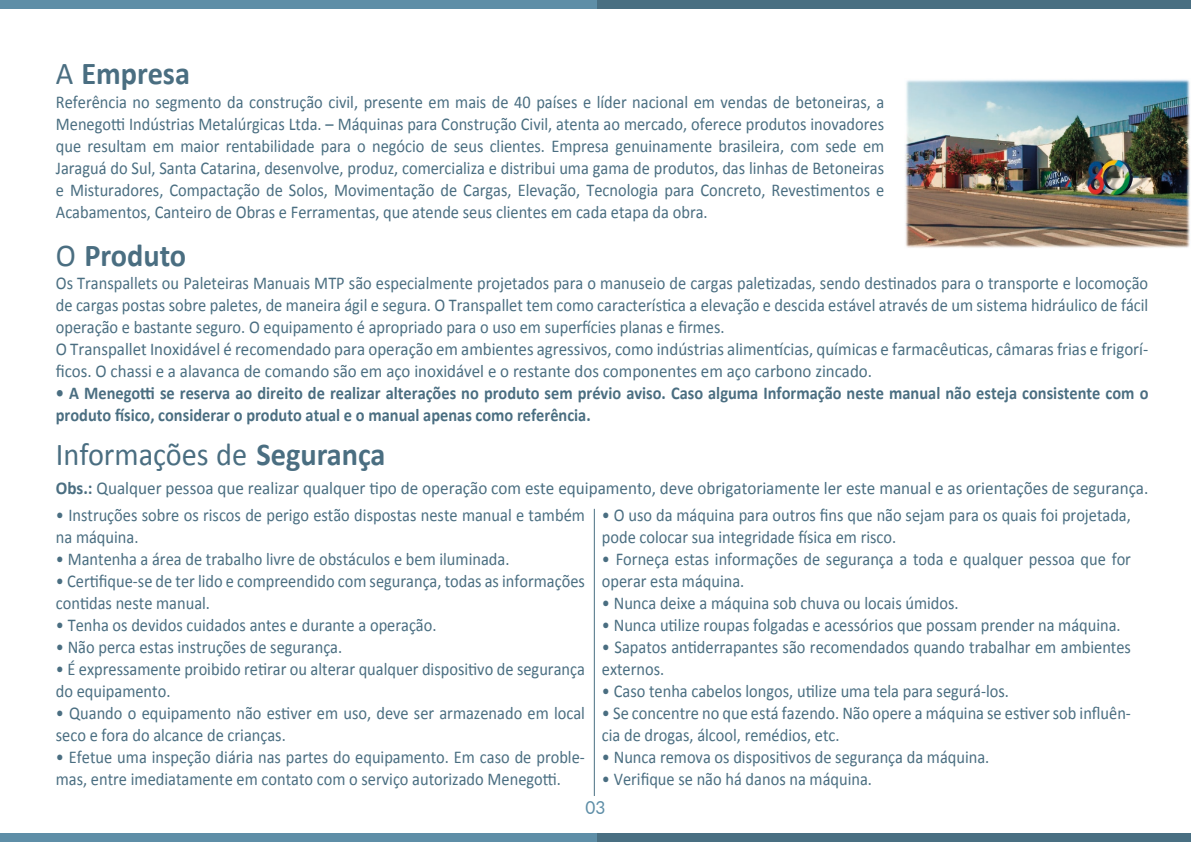
<style>
.page{position:relative;width:1191px;height:842px;background:#fff}
.page>*{position:absolute;margin:0;border:0;box-sizing:border-box;transform-origin:0 0}
.t1{font:32px "Calibri";color:#4a6e81;scale:.95 1}
.t2{font:700 32px "Calibri";color:#4a6e81;scale:.95 1}
.t3{font:18px/22px "Calibri";color:#4a6e81;scale:.91 1}
.t4{font:700 18px/22px "Calibri";color:#4a6e81;scale:.91 1}
.t5{font:18px "Calibri";color:#4a6e81;scale:.95 1}
.t6{font:18px "Lato";color:#5e8ea7;scale:.95 1}
.s1{font-weight:400}
.s2{font-weight:700}
</style>
<div class="page">
<div style="left:594px;top:0;width:597px;height:8px;background:#496f82"></div>
<div style="left:0;top:0;width:596px;height:8px;background:#5e8ea7"></div>
<div style="left:594px;top:834px;width:597px;height:8px;background:#496f82"></div>
<div style="left:0;top:834px;width:596px;height:8px;background:#5e8ea7"></div>
<hr style="left:594px;top:509px;width:1px;height:287px;background:#496f82">
<img style="left:905px;top:79px;width:285px;height:169px">
<h1 class="t2" style="left:56px;top:53px;width:143px"><span class="s1">A</span> Empresa</h1>
<p class="t3" style="left:56px;top:91px;width:912px;text-align:justify">Referência no segmento da construção civil, presente em mais de 40 países e líder nacional em vendas de betoneiras, a Menegotti Indústrias Metalúrgicas Ltda. – Máquinas para Construção Civil, atenta ao mercado, oferece produtos inovadores que resultam em maior rentabilidade para o negócio de seus clientes. Empresa genuinamente brasileira, com sede em Jaraguá do Sul, Santa Catarina, desenvolve, produz, comercializa e distribui uma gama de produtos, das linhas de Betoneiras e Misturadores, Compactação de Solos, Movimentação de Cargas, Elevação, Tecnologia para Concreto, Revestimentos e Acabamentos, Canteiro de Obras e Ferramentas, que atende seus clientes em cada etapa da obra.</p>
<h1 class="t2" style="left:56px;top:235px;width:139px"><span class="s1">O</span> Produto</h1>
<p class="t3" style="left:56px;top:272px;width:1202px">Os Transpallets ou Paleteiras Manuais MTP são especialmente projetados para o manuseio de cargas paletizadas, sendo destinados para o transporte e locomoção de cargas postas sobre paletes, de maneira ágil e segura. O Transpallet tem como característica a elevação e descida estável através de um sistema hidráulico de fácil operação e bastante seguro. O equipamento é apropriado para o uso em superfícies planas e firmes.<br>O Transpallet Inoxidável é recomendado para operação em ambientes agressivos, como indústrias alimentícias, químicas e farmacêuticas, câmaras frias e frigorí&shy;ficos. O chassi e a alavanca de comando são em aço inoxidável e o restante dos componentes em aço carbono zincado.</p>
<p class="t4" style="left:56px;top:382px;width:1202px">• A Menegotti se reserva ao direito de realizar alterações no produto sem prévio aviso. Caso alguma Informação neste manual não esteja consistente com o produto físico, considerar o produto atual e o manual apenas como referência.</p>
<h1 class="t1" style="left:56px;top:434px;width:348px">Informações de <span class="s2">Segurança</span></h1>
<p class="t5" style="left:56px;top:476px;width:1151px"><span class="s2">Obs.:</span> Qualquer pessoa que realizar qualquer tipo de operação com este equipamento, deve obrigatoriamente ler este manual e as orientações de segurança.</p>
<p class="t3" style="left:56px;top:504px;width:583px">• Instruções sobre os riscos de perigo estão dispostas neste manual e também na máquina.</p>
<p class="t3" style="left:56px;top:548px;width:500px">• Mantenha a área de trabalho livre de obstáculos e bem iluminada.</p>
<p class="t3" style="left:56px;top:570px;width:583px">• Certifique-se de ter lido e compreendido com segurança, todas as informações contidas neste manual.</p>
<p class="t3" style="left:56px;top:614px;width:420px">• Tenha os devidos cuidados antes e durante a operação.</p>
<p class="t3" style="left:56px;top:636px;width:316px">• Não perca estas instruções de segurança.</p>
<p class="t3" style="left:56px;top:658px;width:583px">• É expressamente proibido retirar ou alterar qualquer dispositivo de segurança do equipamento.</p>
<p class="t3" style="left:56px;top:702px;width:583px">• Quando o equipamento não estiver em uso, deve ser armazenado em local seco e fora do alcance de crianças.</p>
<p class="t3" style="left:56px;top:746px;width:583px">• Efetue uma inspeção diária nas partes do equipamento. Em caso de proble&shy;mas, entre imediatamente em contato com o serviço autorizado Menegotti.</p>
<p class="t3" style="left:602px;top:504px;width:583px">• O uso da máquina para outros fins que não sejam para os quais foi projetada, pode colocar sua integridade física em risco.</p>
<p class="t3" style="left:602px;top:548px;width:583px">• Forneça estas informações de segurança a toda e qualquer pessoa que for operar esta máquina.</p>
<p class="t3" style="left:602px;top:592px;width:393px">• Nunca deixe a máquina sob chuva ou locais úmidos.</p>
<p class="t3" style="left:602px;top:614px;width:571px">• Nunca utilize roupas folgadas e acessórios que possam prender na máquina.</p>
<p class="t3" style="left:602px;top:636px;width:583px">• Sapatos antiderrapantes são recomendados quando trabalhar em ambientes externos.</p>
<p class="t3" style="left:602px;top:680px;width:449px">• Caso tenha cabelos longos, utilize uma tela para segurá-los.</p>
<p class="t3" style="left:602px;top:702px;width:583px">• Se concentre no que está fazendo. Não opere a máquina se estiver sob influên&shy;cia de drogas, álcool, remédios, etc.</p>
<p class="t3" style="left:602px;top:746px;width:427px">• Nunca remova os dispositivos de segurança da máquina.</p>
<p class="t3" style="left:602px;top:768px;width:298px">• Verifique se não há danos na máquina.</p>
<p class="t6" style="left:585px;top:795px;width:22px">03</p>
</div>
